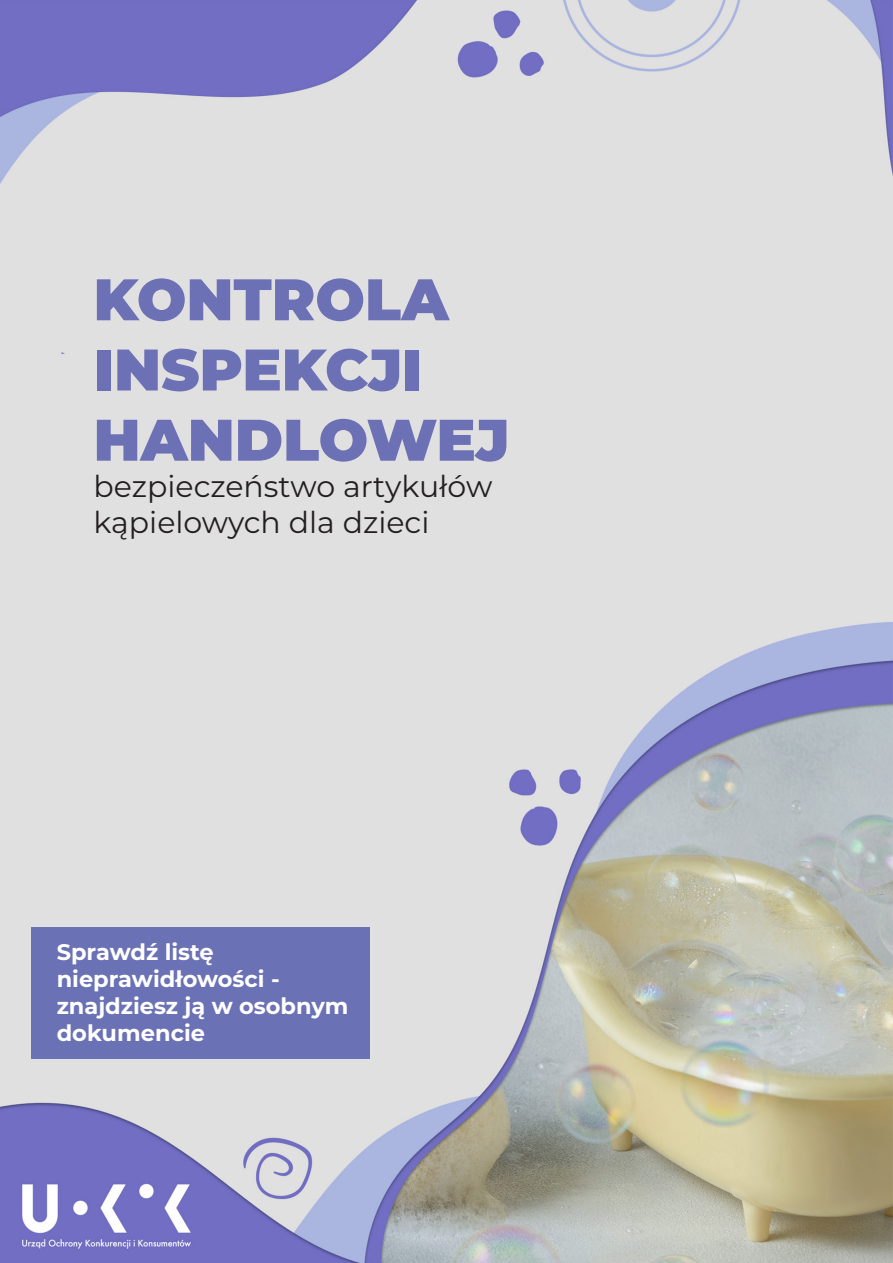
<style>
.page{position:relative;width:893px;height:1263px;background:#fff}
.page>*{position:absolute;margin:0;border:0;box-sizing:border-box;transform-origin:0 0}
.t1{font:900 58.5px/70.2px "Montserrat";color:#6c70b4}
.t2{font:30px/36px "Montserrat";color:#231f20}
.t3{font:700 22.5px/27px "Montserrat";color:#fff}
</style>
<div class="page">
<img style="left:0;top:0;width:893px;height:1263px">
<div style="left:32px;top:928px;width:338px;height:131px;background:#6b71b5"></div>
<p class="t1" style="left:94px;top:261px;width:417px">KONTROLA<br>INSPEKCJI<br>HANDLOWEJ</p>
<p class="t2" style="left:94px;top:467px;width:400px">bezpieczeństwo artykułów kąpielowych dla dzieci</p>
<p class="t3" style="left:57px;top:937px;width:293px">Sprawdź listę nieprawidłowości - znajdziesz ją w osobnym dokumencie</p>
</div>
